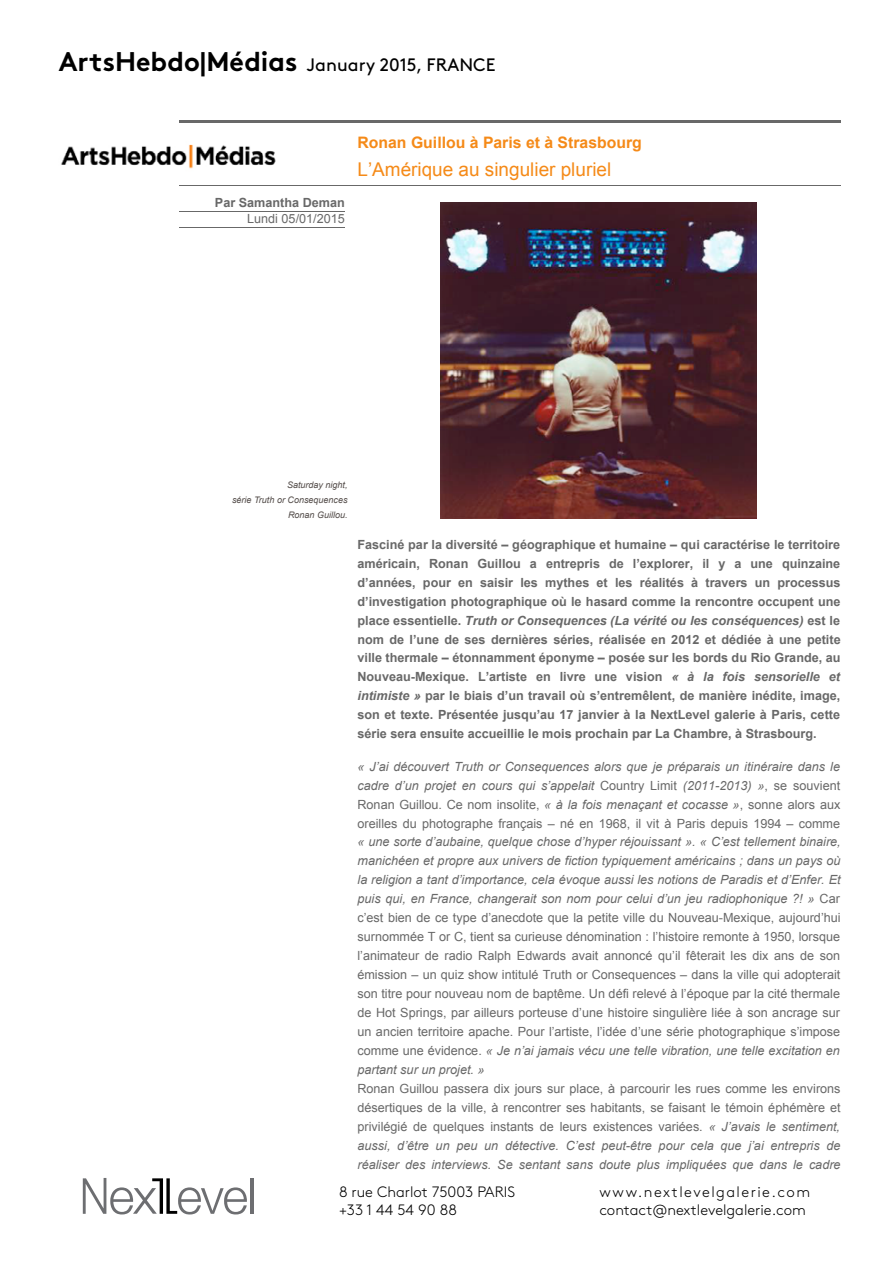
<style>
.page{position:relative;width:893px;height:1263px;background:#fff}
.page>*{position:absolute;margin:0;border:0;box-sizing:border-box;transform-origin:0 0}
.t1{font:18.9px "Arial";color:#f58a18}
.t2{font:18px "Brown Std";color:#000}
.t3{font:700 15.75px "Arial";color:#f58a18}
.t4{font:300 15px/18px "Brown Std";color:#000}
.t5{font:12.6px/18.9px "Arial";color:#686868;text-align:justify}
.t6{font:700 12.6px/18.9px "Arial";color:#686868;text-align:justify}
.t7{font:italic 9px/15px "Arial";color:#524b48;text-align:right}
.s1{font-weight:700;font-size:27px}
.s2{font-style:italic}
</style>
<div class="page">
<hr style="left:179px;top:211px;width:166px;height:1px;background:#686868">
<hr style="left:179px;top:227px;width:166px;height:1px;background:#686868">
<hr style="left:357px;top:185px;width:483px;height:1px;background:#686868">
<hr style="left:179px;top:185px;width:178px;height:1px;background:#686868">
<hr style="left:357px;top:120px;width:483px;height:2px;background:#686868">
<hr style="left:179px;top:120px;width:178px;height:2px;background:#686868">
<img style="left:441px;top:203px;width:316px;height:316px">
<hr style="left:250px;top:1178px;width:4px;height:36px;background:#6d6e71">
<svg style="left:83px;top:1178px;width:164px;height:36px"></svg>
<img style="left:61px;top:144px;width:215px;height:25px">
<h2 class="t2" style="left:59px;top:55px;width:438px"><span class="s1">ArtsHebdo|Médias</span> January 2015, FRANCE</h2>
<p class="t6" style="left:215px;top:193px;width:131px">Par Samantha Deman</p>
<p class="t5" style="left:247px;top:210px;width:99px">Lundi 05/01/2015</p>
<p class="t3" style="left:357px;top:132px;width:286px">Ronan Guillou à Paris et à Strasbourg</p>
<h1 class="t1" style="left:357px;top:157px;width:255px">L’Amérique au singulier pluriel</h1>
<p class="t7" style="left:232px;top:478px;width:117px">Saturday night,<br>série Truth or Consequences<br>Ronan Guillou.</p>
<p class="t6" style="left:357px;top:535px;width:485px">Fasciné par la diversité – géographique et humaine – qui caractérise le territoire américain, Ronan Guillou a entrepris de l’explorer, il y a une quinzaine d’années, pour en saisir les mythes et les réalités à travers un processus d’investigation photographique où le hasard comme la rencontre occupent une place essentielle. <span class="s2">Truth or Consequences (La vérité ou les conséquences)</span> est le nom de l’une de ses dernières séries, réalisée en 2012 et dédiée à une petite ville thermale – étonnamment éponyme – posée sur les bords du Rio Grande, au Nouveau--Mexique. L’artiste en livre une vision <span class="s2">« à la fois sensorielle et intimiste »</span> par le biais d’un travail où s’entremêlent, de manière inédite, image, son et texte. Présentée jusqu’au 17 janvier à la NextLevel galerie à Paris, cette série sera ensuite accueillie le mois prochain par La Chambre, à Strasbourg.</p>
<p class="t5" style="left:357px;top:757px;width:485px"><span class="s2">« J’ai découvert Truth or Consequences alors que je préparais un itinéraire dans le cadre d’un projet en cours qui s’appelait</span> Country Limit <span class="s2">(2011--2013) »</span>, se souvient Ronan Guillou. Ce nom insolite, <span class="s2">« à la fois menaçant et cocasse »</span>, sonne alors aux oreilles du photographe français – né en 1968, il vit à Paris depuis 1994 <span class="s2">–</span> comme <span class="s2">« une sorte d’aubaine, quelque chose d’hyper réjouissant ». « C’est tellement binaire, manichéen et propre aux univers de fiction typiquement américains ;; dans un pays où la religion a tant d’importance, cela évoque aussi les notions de Paradis et d’Enfer. Et puis qui, en France, changerait son nom pour celui d’un jeu radiophonique ?! »</span> Car c’est bien de ce type d’anecdote que la petite ville du Nouveau--Mexique, aujourd’hui surnommée T or C, tient sa curieuse dénomination : l’histoire remonte à 1950, lorsque l’animateur de radio Ralph Edwards avait annoncé qu’il fêterait les dix ans de son émission – un quiz show intitulé Truth or Consequences – dans la ville qui adopterait son titre pour nouveau nom de baptême. Un défi relevé à l’époque par la cité thermale de Hot Springs, par ailleurs porteuse d’une histoire singulière liée à son ancrage sur un ancien territoire apache. Pour l’artiste, l’idée d’une série photographique s’impose comme une évidence. <span class="s2">« Je n’ai jamais vécu une telle vibration, une telle excitation en partant sur un projet. »</span></p>
<p class="t5" style="left:357px;top:1079px;width:485px">Ronan Guillou passera dix jours sur place, à parcourir les rues comme les environs désertiques de la ville, à rencontrer ses habitants, se faisant le témoin éphémère et privilégié de quelques instants de leurs existences variées. <span class="s2">« J’avais le sentiment, aussi, d’être un peu un détective. C’est peut--être pour cela que j’ai entrepris de réaliser des interviews. Se sentant sans doute plus impliquées que dans le cadre</span></p>
<p class="t4" style="left:339px;top:1182px;width:178px">8 rue Charlot 75003 PARIS +33 1 44 54 90 88</p>
<p class="t4" style="left:599px;top:1182px;width:212px">www.nextlevelgalerie.com contact@nextlevelgalerie.com</p>
</div>
